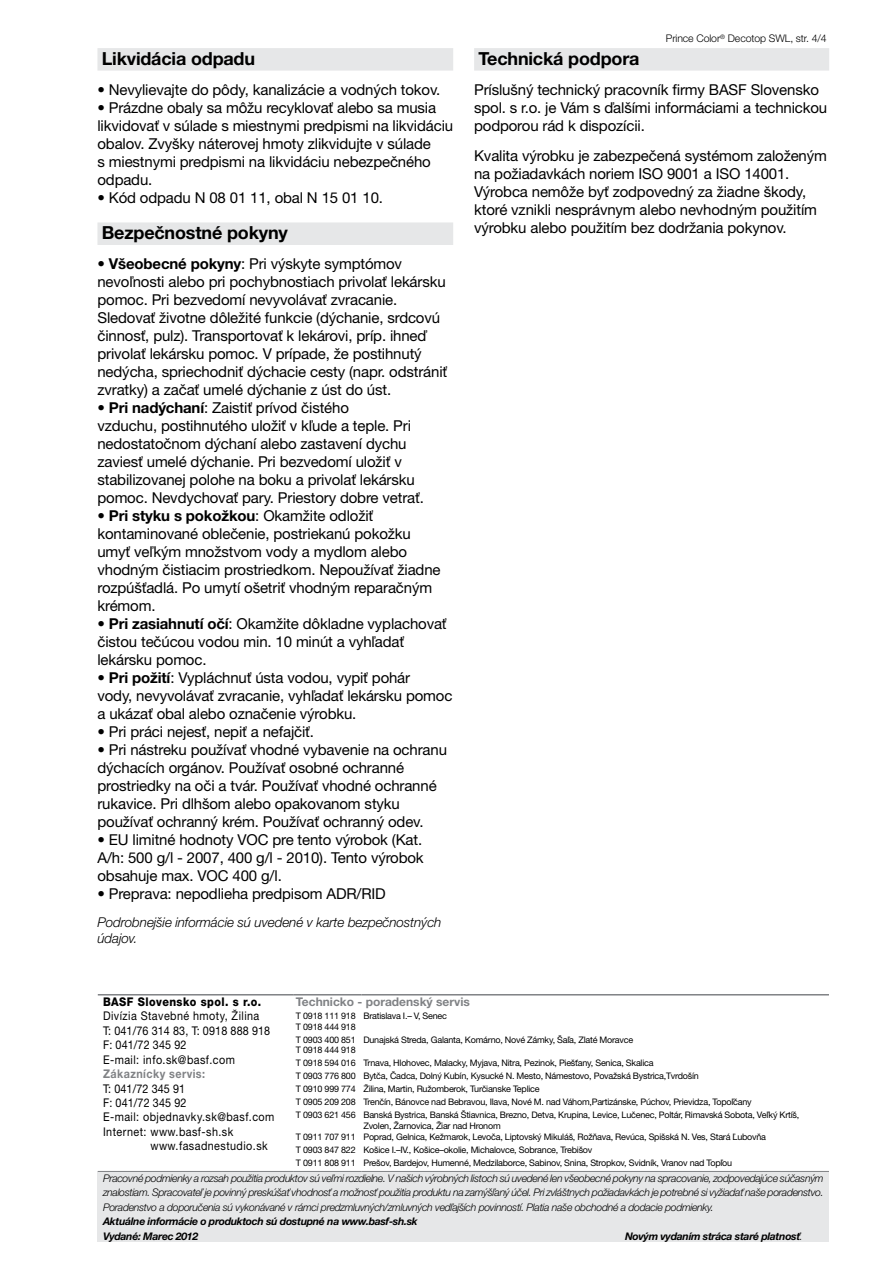
<style>
.page{position:relative;width:893px;height:1263px;background:#fff}
.page>*{position:absolute;margin:0;border:0;box-sizing:border-box;transform-origin:0 0}
.t1{font:700 18px "Helvetica Neue CE";letter-spacing:-.01em;color:#000}
.t2{font:15px/18px "Helvetica Neue CE";letter-spacing:-.01em;color:#000}
.t3{font:italic 300 13.5px/16.2px "Helvetica Neue CE";letter-spacing:-.01em;color:#000}
.t4{font:12px/14.4px "Helvetica Neue CE";letter-spacing:.04em;color:#000;scale:.9 1}
.t5{font:700 12px "Helvetica Neue CE";color:#808285}
.t6{font:800 12px "Helvetica Neue CE";letter-spacing:.04em;color:#000;scale:.9 1}
.t7{font:700 12px "Helvetica Neue CE";letter-spacing:.04em;color:#808285;scale:.9 1}
.t8{font:italic 300 10.5px/14.4px "Helvetica Neue CE";letter-spacing:-.03em;color:#000;text-align:justify}
.t9{font:italic 700 10.5px/14.4px "Helvetica Neue CE";letter-spacing:-.03em;color:#000}
.t10{font:300 10.5px "Helvetica Neue CE";letter-spacing:-.01em;color:#000}
.t11{font:9px/13px "Helvetica Neue CE";letter-spacing:-.025em;color:#000}
.s1{font-weight:700}
.s2{color:#fff}
.s3{font-weight:300}
</style>
<div class="page">
<div style="left:98px;top:1171px;width:731px;height:71px;background:#e6e7e8"></div>
<hr style="left:98px;top:994px;width:196px;height:1px;background:#808285">
<hr style="left:294px;top:994px;width:67px;height:1px;background:#808285">
<hr style="left:361px;top:994px;width:468px;height:1px;background:#808285">
<hr style="left:98px;top:1171px;width:196px;height:1px;background:#808285">
<hr style="left:294px;top:1171px;width:67px;height:1px;background:#808285">
<hr style="left:361px;top:1171px;width:468px;height:1px;background:#808285">
<div style="left:97px;top:48px;width:356px;height:23px;background:#e6e7e8"></div>
<div style="left:97px;top:222px;width:356px;height:23px;background:#e6e7e8"></div>
<div style="left:474px;top:48px;width:355px;height:23px;background:#e6e7e8"></div>
<p class="t1" style="left:102px;top:49px;width:155px">Likvidácia odpadu</p>
<p class="t2" style="left:97px;top:81px;width:344px">• Nevylievajte do pôdy, kanalizácie a vodných tokov.</p>
<p class="t2" style="left:97px;top:99px;width:357px">• Prázdne obaly sa môžu recyklovať alebo sa musia likvidovať v súlade s miestnymi predpismi na likvidáciu obalov. Zvyšky náterovej hmoty zlikvidujte v súlade<br>s miestnymi predpismi na likvidáciu nebezpečného odpadu.</p>
<p class="t2" style="left:97px;top:189px;width:287px">• Kód odpadu N 08 01 11, obal N 15 01 10.</p>
<p class="t1" style="left:102px;top:223px;width:188px">Bezpečnostné pokyny</p>
<p class="t2" style="left:97px;top:255px;width:351px">• <span class="s1">Všeobecné pokyny</span>: Pri výskyte symptómov nevoľnosti alebo pri pochybnostiach privolať lekársku pomoc. Pri bezvedomí nevyvolávať zvracanie.<br>Sledovať životne dôležité funkcie (dýchanie, srdcovú činnosť, pulz). Transportovať k lekárovi, príp. ihneď privolať lekársku pomoc. V prípade, že postihnutý nedýcha, spriechodniť dýchacie cesty (napr. odstrániť zvratky) a začať umelé dýchanie z úst do úst.</p>
<p class="t2" style="left:97px;top:399px;width:328px">• <span class="s1">Pri nadýchaní</span>: Zaistiť prívod čistého<br>vzduchu, postihnutého uložiť v kľude a teple. Pri nedostatočnom dýchaní alebo zastavení dychu zaviesť umelé dýchanie. Pri bezvedomí uložiť v stabilizovanej polohe na boku a privolať lekársku pomoc. Nevdychovať pary. Priestory dobre vetrať.</p>
<p class="t2" style="left:97px;top:507px;width:345px">• <span class="s1">Pri styku s pokožkou</span>: Okamžite odložiť kontaminované oblečenie, postriekanú pokožku umyť veľkým množstvom vody a mydlom alebo vhodným čistiacim prostriedkom. Nepoužívať žiadne rozpúšťadlá. Po umytí ošetriť vhodným reparačným krémom.</p>
<p class="t2" style="left:97px;top:615px;width:351px">• <span class="s1">Pri zasiahnutí očí</span>: Okamžite dôkladne vyplachovať čistou tečúcou vodou min. 10 minút a vyhľadať lekársku pomoc.</p>
<p class="t2" style="left:97px;top:669px;width:356px">• <span class="s1">Pri požití</span>: Vypláchnuť ústa vodou, vypiť pohár<br>vody, nevyvolávať zvracanie, vyhľadať lekársku pomoc a ukázať obal alebo označenie výrobku.</p>
<p class="t2" style="left:97px;top:723px;width:218px">• Pri práci nejesť, nepiť a nefajčiť.</p>
<p class="t2" style="left:97px;top:741px;width:351px">• Pri nástreku používať vhodné vybavenie na ochranu dýchacích orgánov. Používať osobné ochranné prostriedky na oči a tvár. Používať vhodné ochranné rukavice. Pri dlhšom alebo opakovanom styku používať ochranný krém. Používať ochranný odev.</p>
<p class="t2" style="left:97px;top:831px;width:328px;text-align:justify">• EU limitné hodnoty VOC pre tento výrobok (Kat.<br>A/h: 500 g/l - 2007, 400 g/l - 2010). Tento výrobok obsahuje max. VOC 400 g/l.</p>
<p class="t2" style="left:97px;top:885px;width:290px">• Preprava: nepodlieha predpisom ADR/RID</p>
<p class="t3" style="left:97px;top:915px;width:346px">Podrobnejšie informácie sú uvedené v karte bezpečnostných údajov.</p>
<p class="t10" style="left:666px;top:33px;width:162px">Prince Color<sup>®</sup> Decotop SWL, str. 4/4</p>
<p class="t1" style="left:478px;top:49px;width:163px">Technická podpora</p>
<p class="t2" style="left:474px;top:81px;width:355px">Príslušný technický pracovník firmy BASF Slovensko spol. s r.o. je Vám s ďalšími informáciami a technickou podporou rád k dispozícii.</p>
<p class="t2" style="left:474px;top:146px;width:354px">Kvalita výrobku je zabezpečená systémom založeným na požiadavkách noriem ISO 9001 a ISO 14001.<br>Výrobca nemôže byť zodpovedný za žiadne škody, ktoré vznikli nesprávnym alebo nevhodným použitím výrobku alebo použitím bez dodržania pokynov.</p>
<p class="t6" style="left:103px;top:995px;width:177px">BASF Slovensko spol. s r.o.</p>
<p class="t4" style="left:103px;top:1009px;width:187px">Divízia Stavebné hmoty, Žilina<br>T: 041/76 314 83, T: 0918 888 918<br>F: 041/72 345 92<br>E-mail: info.sk@basf.com</p>
<p class="t7" style="left:103px;top:1067px;width:115px">Zákaznícky servis:</p>
<p class="t4" style="left:103px;top:1081px;width:192px">T: 041/72 345 91<br>F: 041/72 345 92<br>E-mail: objednavky.sk@basf.com<br>Internet: www.basf-sh.sk<br><span class="s2">Internet:</span> www.fasadnestudio.sk</p>
<p class="t5" style="left:296px;top:995px;width:175px">Technicko - poradenský servis</p>
<p class="t11" style="left:296px;top:1010px;width:61px;line-height:10.8px">T 0918 111 918<br>T 0918 444 918</p>
<p class="t11" style="left:363px;top:1009px;width:85px">Bratislava I.– V, Senec</p>
<p class="t11" style="left:296px;top:1034px;width:61px;line-height:10.8px">T 0903 400 851<br>T 0918 444 918</p>
<p class="t11" style="left:363px;top:1033px;width:271px">Dunajská Streda, Galanta, Komárno, Nové Zámky, Šaľa, Zlaté Moravce</p>
<p class="t11" style="left:296px;top:1056px;width:505px">T 0918 594 016 Trnava, Hlohovec, Malacky, Myjava, Nitra, Pezinok, Piešťany, Senica, Skalica<br>T 0903 776 800 Bytča, Čadca, Dolný Kubín, Kysucké N. Mesto, Námestovo, Považská Bystrica,Tvrdošín<br>T 0910 999 774 Žilina, Martin, Ružomberok, Turčianske Teplice<br>T 0905 209 208 Trenčín, Bánovce nad Bebravou, Ilava, Nové M. nad Váhom,Partizánske, Púchov, Prievidza, Topoľčany<br>T 0903 621 456 Banská Bystrica, Banská Štiavnica, Brezno, Detva, Krupina, Levice, Lučenec, Poltár, Rimavská Sobota, Veľký Krtíš,</p>
<p class="t11" style="left:296px;top:1120px;width:472px;line-height:11.4px;text-indent:67px">Zvolen, Žarnovica, Žiar nad Hronom<br>T 0911 707 911 Poprad, Gelnica, Kežmarok, Levoča, Liptovský Mikuláš, Rožňava, Revúca, Spišská N. Ves, Stará Ľubovňa</p>
<p class="t11" style="left:296px;top:1143px;width:438px">T 0903 847 822 Košice I.–IV., Košice–okolie, Michalovce, Sobrance, Trebišov<br>T 0911 808 911 Prešov, Bardejov, Humenné, Medzilaborce, Sabinov, Snina, Stropkov, Svidník, Vranov nad Topľou</p>
<p class="t8" style="left:103px;top:1171px;width:722px">Pracovné podmienky a rozsah použitia produktov sú veľmi rozdielne. V našich výrobných listoch sú uvedené len všeobecné pokyny na spracovanie, zodpovedajúce súčasným znalostiam. Spracovateľ je povinný preskúšať vhodnosť a možnosť použitia produktu na zamýšľaný účel. Pri zvláštnych požiadavkách je potrebné si vyžiadať naše poradenstvo.<br>Poradenstvo a doporučenia sú vykonávané v rámci predzmluvných/zmluvných vedľajších povinností. Platia naše obchodné a dodacie podmienky.</p>
<p class="t9" style="left:103px;top:1214px;width:316px">Aktuálne informácie o produktoch sú dostupné na www.basf-sh.sk<br>Vydané: Marec 2012</p>
<p class="t9" style="left:625px;top:1229px;width:179px">Novým vydaním stráca staré platnosť<span class="s3">.</span></p>
</div>
